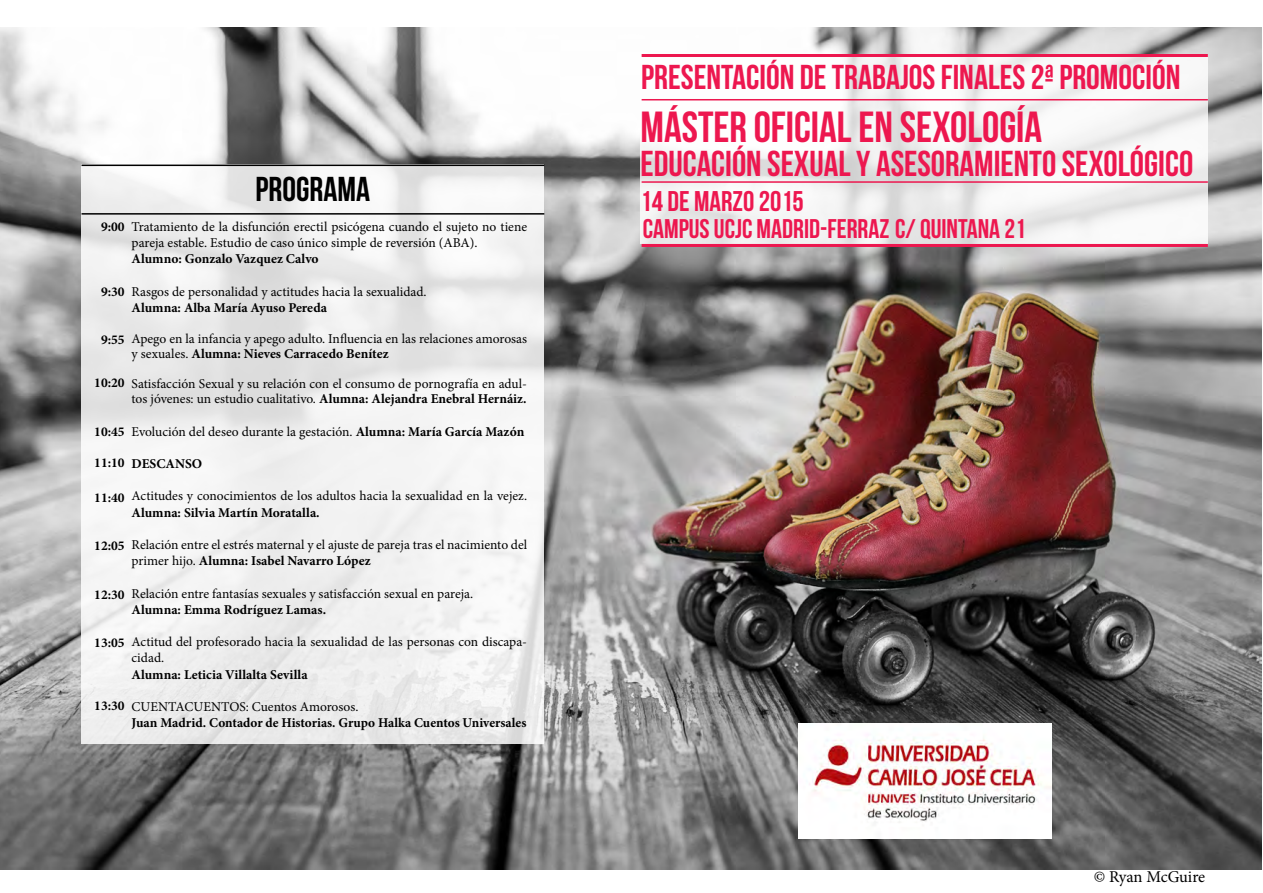
<style>
.page{position:relative;width:1263px;height:893px;background:#fff}
.page>*{position:absolute;margin:0;border:0;box-sizing:border-box;transform-origin:0 0}
.t1{font:43.5px "Bebas Neue";color:#ed174f}
.t2{font:36px "Bebas Neue";color:#ed174f}
.t3{font:34.5px "Bebas Neue";color:#ed174f}
.t4{font:34.5px "Bebas Neue";color:#000}
.t5{font:28.5px "Bebas Neue";color:#ed174f}
.t6{font:27px "Bebas Neue";color:#ed174f}
.t7{font:16.5px "Minion Pro";letter-spacing:-.01em;color:#000}
.t8{font:13.5px/16.2px "Minion Pro";color:#000}
.t9{font:700 13.5px "Minion Pro";color:#000}
.s1{font-weight:700}
</style>
<div class="page">
<img style="left:0;top:28px;width:1262px;height:842px">
<svg style="left:640px;top:54px;width:568px;height:190px;fill:#f5f5f5"></svg>
<hr style="left:642px;top:99px;width:566px;height:1px;background:#ed174f">
<hr style="left:642px;top:181px;width:566px;height:2px;background:#ed174f">
<hr style="left:642px;top:54px;width:566px;height:3px;background:#ed174f">
<hr style="left:642px;top:244px;width:566px;height:3px;background:#ed174f">
<img style="left:798px;top:724px;width:253px;height:115px">
<svg style="left:82px;top:166px;width:462px;height:578px;fill:#f0f0f0"></svg>
<hr style="left:82px;top:165px;width:462px;height:1px;background:#000">
<hr style="left:82px;top:213px;width:462px;height:2px;background:#000">
<h3 class="t4" style="left:256px;top:170px;width:116px">PROGRAMA</h3>
<p class="t8" style="left:132px;top:219px;width:397px">Tratamiento de la disfunción erectil psicógena cuando el sujeto no tiene pareja estable. Estudio de caso único simple de reversión (ABA).</p>
<p class="t9" style="left:132px;top:250px;width:189px">Alumno: Gonzalo Vazquez Calvo</p>
<p class="t8" style="left:132px;top:283px;width:297px">Rasgos de personalidad y actitudes hacia la sexualidad.</p>
<p class="t9" style="left:132px;top:298px;width:197px">Alumna: Alba María Ayuso Pereda</p>
<p class="t8" style="left:132px;top:331px;width:397px;line-height:15px">Apego en la infancia y apego adulto. Influencia en las relaciones amorosas y sexuales. <span class="s1">Alumna: Nieves Carracedo Benítez</span></p>
<p class="t8" style="left:132px;top:376px;width:397px;line-height:15px">Satisfacción Sexual y su relación con el consumo de pornografía en adul&shy;tos jóvenes: un estudio cualitativo. <span class="s1">Alumna: Alejandra Enebral Hernáiz.</span></p>
<p class="t8" style="left:132px;top:423px;width:394px">Evolución del deseo durante la gestación. <span class="s1">Alumna: María García Mazón</span></p>
<p class="t9" style="left:132px;top:454px;width:72px">DESCANSO</p>
<p class="t8" style="left:132px;top:488px;width:397px">Actitudes y conocimientos de los adultos hacia la sexualidad en la vejez.</p>
<p class="t9" style="left:132px;top:503px;width:190px">Alumna: Silvia Martín Moratalla.</p>
<p class="t8" style="left:132px;top:537px;width:397px">Relación entre el estrés maternal y el ajuste de pareja tras el nacimiento del primer hijo. <span class="s1">Alumna: Isabel Navarro López</span></p>
<p class="t8" style="left:132px;top:585px;width:343px">Relación entre fantasías sexuales y satisfacción sexual en pareja.</p>
<p class="t9" style="left:132px;top:600px;width:196px">Alumna: Emma Rodríguez Lamas.</p>
<p class="t8" style="left:132px;top:634px;width:397px">Actitud del profesorado hacia la sexualidad de las personas con discapa&shy;cidad.</p>
<p class="t9" style="left:132px;top:665px;width:178px">Alumna: Leticia Villalta Sevilla</p>
<p class="t8" style="left:132px;top:699px;width:228px">CUENTACUENTOS: Cuentos Amorosos.</p>
<p class="t9" style="left:132px;top:713px;width:396px">Juan Madrid. Contador de Historias. Grupo Halka Cuentos Universales</p>
<p class="t9" style="left:101px;top:217px;width:25px">9:00</p>
<p class="t9" style="left:101px;top:282px;width:25px">9:30</p>
<p class="t9" style="left:101px;top:331px;width:25px">9:55</p>
<p class="t9" style="left:94px;top:374px;width:32px">10:20</p>
<p class="t9" style="left:94px;top:422px;width:32px">10:45</p>
<p class="t9" style="left:94px;top:453px;width:32px">11:10</p>
<p class="t9" style="left:94px;top:488px;width:32px">11:40</p>
<p class="t9" style="left:94px;top:536px;width:32px">12:05</p>
<p class="t9" style="left:94px;top:585px;width:32px">12:30</p>
<p class="t9" style="left:94px;top:633px;width:32px">13:05</p>
<p class="t9" style="left:94px;top:696px;width:32px">13:30</p>
<h3 class="t3" style="left:641px;top:58px;width:541px">PRESENTACIÓN DE TRABAJOS FINALES 2ª PROMOCIÓN</h3>
<h1 class="t1" style="left:640px;top:103px;width:403px">MÁSTER OFICIAL EN SEXOLOGÍA</h1>
<h2 class="t2" style="left:640px;top:144px;width:554px">EDUCACIÓN SEXUAL Y ASESORAMIENTO SEXOLÓGICO</h2>
<h3 class="t5" style="left:640px;top:186px;width:165px">14 DE MARZO 2015</h3>
<h3 class="t6" style="left:643px;top:214px;width:12px">CAMPUS</h3>
<h3 class="t6" style="left:714px;top:214px;width:54px">UCJC MADRID</h3>
<h3 class="t6" style="left:820px;top:214px;width:19px">-FERRAZ</h3>
<h3 class="t6" style="left:895px;top:214px;width:132px">C/ QUINTANA 21</h3>
<p class="t7" style="left:1094px;top:866px;width:113px">© Ryan McGuire</p>
</div>
